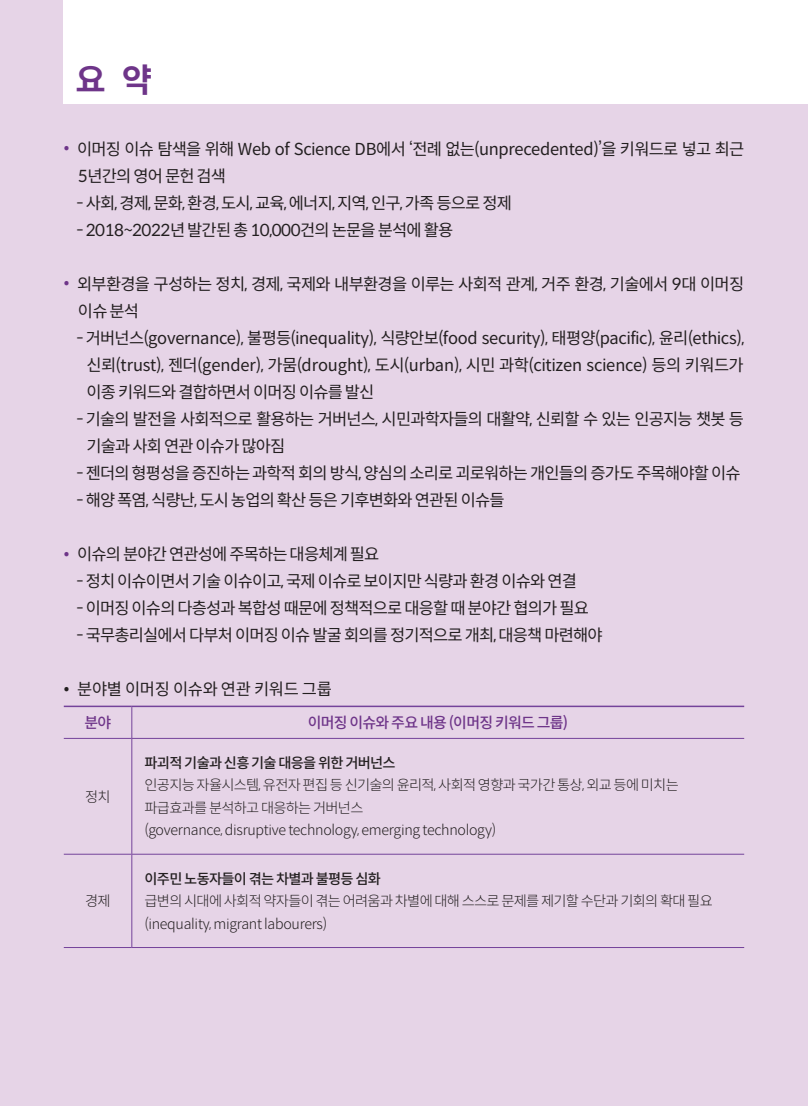
<style>
.page{position:relative;width:808px;height:1106px;background:#e6d4e7}
.page>*{position:absolute;margin:0;border:0;box-sizing:border-box;transform-origin:0 0}
.t1{font:700 33px "Spoqa Han Sans Neo";color:#6e3589}
.요약-본문{font:16.5px/27px "Spoqa Han Sans Neo";letter-spacing:-.05em;color:#231f20}
.요약-본문-2{font:16.5px/27px "Spoqa Han Sans Neo";letter-spacing:-.02em;color:#231f20}
.그림_표제목{font:500 15px "Spoqa Han Sans Neo";letter-spacing:-.05em;color:#6e3589}
.표본문{font:300 14.25px/22.5px "Spoqa Han Sans Neo";letter-spacing:-.05em;color:#231f20}
.표본문-2{font:300 14.25px "Spoqa Han Sans Neo";letter-spacing:-.02em;color:#231f20}
.표본문-3{font:500 14.25px "Spoqa Han Sans Neo";letter-spacing:-.05em;color:#231f20}
.s1{color:#6e3589}
</style>
<div class="page">
<div style="left:64px;top:0;width:744px;height:103px;background:#fff"></div>
<hr style="left:64px;top:705px;width:68px;height:2px;background:#74439a">
<hr style="left:132px;top:705px;width:612px;height:2px;background:#74439a">
<hr style="left:131px;top:707px;width:1px;height:31px;background:#74439a">
<hr style="left:64px;top:738px;width:68px;height:1px;background:#74439a">
<hr style="left:132px;top:738px;width:612px;height:1px;background:#74439a">
<hr style="left:131px;top:738px;width:1px;height:115px;background:#74439a">
<hr style="left:64px;top:853px;width:68px;height:1px;background:#74439a">
<hr style="left:132px;top:853px;width:612px;height:1px;background:#74439a">
<hr style="left:131px;top:854px;width:1px;height:93px;background:#74439a">
<hr style="left:64px;top:947px;width:68px;height:1px;background:#74439a">
<hr style="left:132px;top:947px;width:612px;height:1px;background:#74439a">
<p class="t1" style="left:75px;top:56px;width:78px">요 약</p>
<p class="요약-본문-2" style="left:78px;top:135px;width:668px;text-indent:-14px"><span class="s1">•</span> 이머징 이슈 탐색을 위해 Web of Science DB에서 ‘전례 없는(unprecedented)’을 키워드로 넣고 최근<br>5년간의 영어 문헌 검색</p>
<p class="요약-본문" style="left:77px;top:189px;width:437px">- 사회, 경제, 문화, 환경, 도시, 교육, 에너지, 지역, 인구, 가족 등으로 정제</p>
<p class="요약-본문-2" style="left:77px;top:216px;width:378px">- 2018~2022년 발간된 총 10,000건의 논문을 분석에 활용</p>
<p class="요약-본문" style="left:78px;top:270px;width:668px;text-indent:-14px"><span class="s1">•</span> 외부환경을 구성하는 정치, 경제, 국제와 내부환경을 이루는 사회적 관계, 거주 환경, 기술에서 9대 이머징 이슈 분석</p>
<p class="요약-본문" style="left:87px;top:324px;width:659px;text-align:justify;text-indent:-10px">- 거버넌스(governance), 불평등(inequality), 식량안보(food security), 태평양(pacific), 윤리(ethics), 신뢰(trust), 젠더(gender), 가뭄(drought), 도시(urban), 시민 과학(citizen science) 등의 키워드가 이종 키워드와 결합하면서 이머징 이슈를 발신</p>
<p class="요약-본문" style="left:87px;top:405px;width:659px;text-indent:-10px">- 기술의 발전을 사회적으로 활용하는 거버넌스, 시민과학자들의 대활약, 신뢰할 수 있는 인공지능 챗봇 등 기술과 사회 연관 이슈가 많아짐</p>
<p class="요약-본문" style="left:77px;top:459px;width:665px">- 젠더의 형평성을 증진하는 과학적 회의 방식, 양심의 소리로 괴로워하는 개인들의 증가도 주목해야할 이슈</p>
<p class="요약-본문" style="left:77px;top:486px;width:429px">- 해양 폭염, 식량난, 도시 농업의 확산 등은 기후변화와 연관된 이슈들</p>
<p class="요약-본문" style="left:64px;top:540px;width:317px"><span class="s1">•</span> 이슈의 분야간 연관성에 주목하는 대응체계 필요</p>
<p class="요약-본문" style="left:77px;top:567px;width:502px">- 정치 이슈이면서 기술 이슈이고, 국제 이슈로 보이지만 식량과 환경 이슈와 연결</p>
<p class="요약-본문" style="left:77px;top:594px;width:514px">- 이머징 이슈의 다층성과 복합성 때문에 정책적으로 대응할 때 분야간 협의가 필요</p>
<p class="요약-본문" style="left:77px;top:621px;width:528px">- 국무총리실에서 다부처 이머징 이슈 발굴 회의를 정기적으로 개최, 대응책 마련해야</p>
<p class="요약-본문-2" style="left:64px;top:675px;width:270px">• 분야별 이머징 이슈와 연관 키워드 그룹</p>
<p class="그림_표제목" style="left:84px;top:712px;width:28px">분야</p>
<p class="그림_표제목" style="left:308px;top:712px;width:262px">이머징 이슈와 주요 내용 (이머징 키워드 그룹)</p>
<p class="표본문" style="left:85px;top:785px;width:27px">정치</p>
<p class="표본문" style="left:85px;top:889px;width:27px">경제</p>
<p class="표본문-3" style="left:145px;top:752px;width:253px">파괴적 기술과 신흥 기술 대응을 위한 거버넌스</p>
<p class="표본문" style="left:145px;top:773px;width:536px">인공지능 자율시스템, 유전자 편집 등 신기술의 윤리적, 사회적 영향과 국가간 통상, 외교 등에 미치는 파급효과를 분석하고 대응하는 거버넌스</p>
<p class="표본문-2" style="left:145px;top:820px;width:353px">(governance, disruptive technology, emerging technology)</p>
<p class="표본문-3" style="left:145px;top:868px;width:238px">이주민 노동자들이 겪는 차별과 불평등 심화</p>
<p class="표본문" style="left:145px;top:889px;width:570px">급변의 시대에 사회적 약자들이 겪는 어려움과 차별에 대해 스스로 문제를 제기할 수단과 기회의 확대 필요</p>
<p class="표본문-2" style="left:145px;top:913px;width:184px">(inequality, migrant labourers)</p>
</div>
